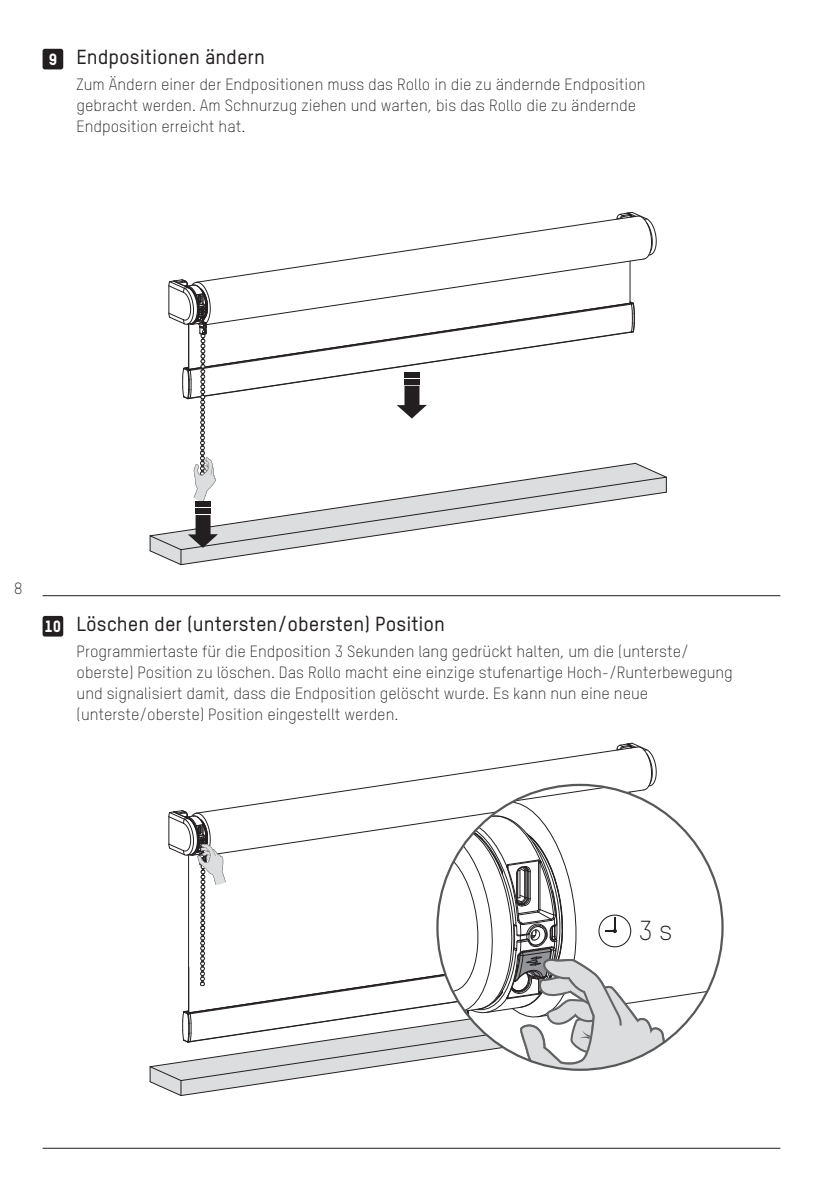
<style>
.page{position:relative;width:823px;height:1191px;background:#fff}
.page>*{position:absolute;margin:0;border:0;box-sizing:border-box;transform-origin:0 0}
.t1{font:300 27px "TSTARPRO";color:#231f20}
.t2{font:500 20px "TSTARPRO";color:#231f20}
.t3{font:300 16px/21px "TSTARPRO";color:#231f20}
.t4{font:16px "TSTARPRO Headline";color:#fff}
</style>
<div class="page">
<svg style="left:149px;top:212px;width:517px;height:353px"></svg>
<div style="left:404px;top:379px;width:15px;height:5px;background:#231f20"></div>
<div style="left:404px;top:372px;width:15px;height:5px;background:#231f20"></div>
<svg style="left:149px;top:743px;width:573px;height:353px"></svg>
<div style="left:43px;top:616px;width:20px;height:20px;background:#231f20;border-radius:2px"></div>
<div style="left:43px;top:49px;width:20px;height:20px;background:#231f20;border-radius:2px"></div>
<hr style="left:43px;top:595px;width:737px;height:1px;background:#231f20">
<hr style="left:43px;top:1147px;width:737px;height:1px;background:#231f20">
<p class="t4" style="left:49px;top:50px;width:10px">9</p>
<p class="t2" style="left:77px;top:45px;width:190px">Endpositionen ändern</p>
<p class="t3" style="left:77px;top:73px;width:570px">Zum Ändern einer der Endpositionen muss das Rollo in die zu ändernde Endposition gebracht werden. Am Schnurzug ziehen und warten, bis das Rollo die zu ändernde<br>Endposition erreicht hat.</p>
<p class="t3" style="left:14px;top:577px;width:10px">8</p>
<p class="t4" style="left:44px;top:617px;width:18px">10</p>
<p class="t2" style="left:77px;top:612px;width:370px">Löschen der (untersten/obersten) Position</p>
<p class="t3" style="left:77px;top:640px;width:657px">Programmiertaste für die Endposition 3 Sekunden lang gedrückt halten, um die (unterste/ oberste) Position zu löschen. Das Rollo macht eine einzige stufenartige Hoch-/Runterbewegung und signalisiert damit, dass die Endposition gelöscht wurde. Es kann nun eine neue (unterste/oberste) Position eingestellt werden.</p>
<h1 class="t1" style="left:638px;top:914px;width:36px">3 s</h1>
</div>
